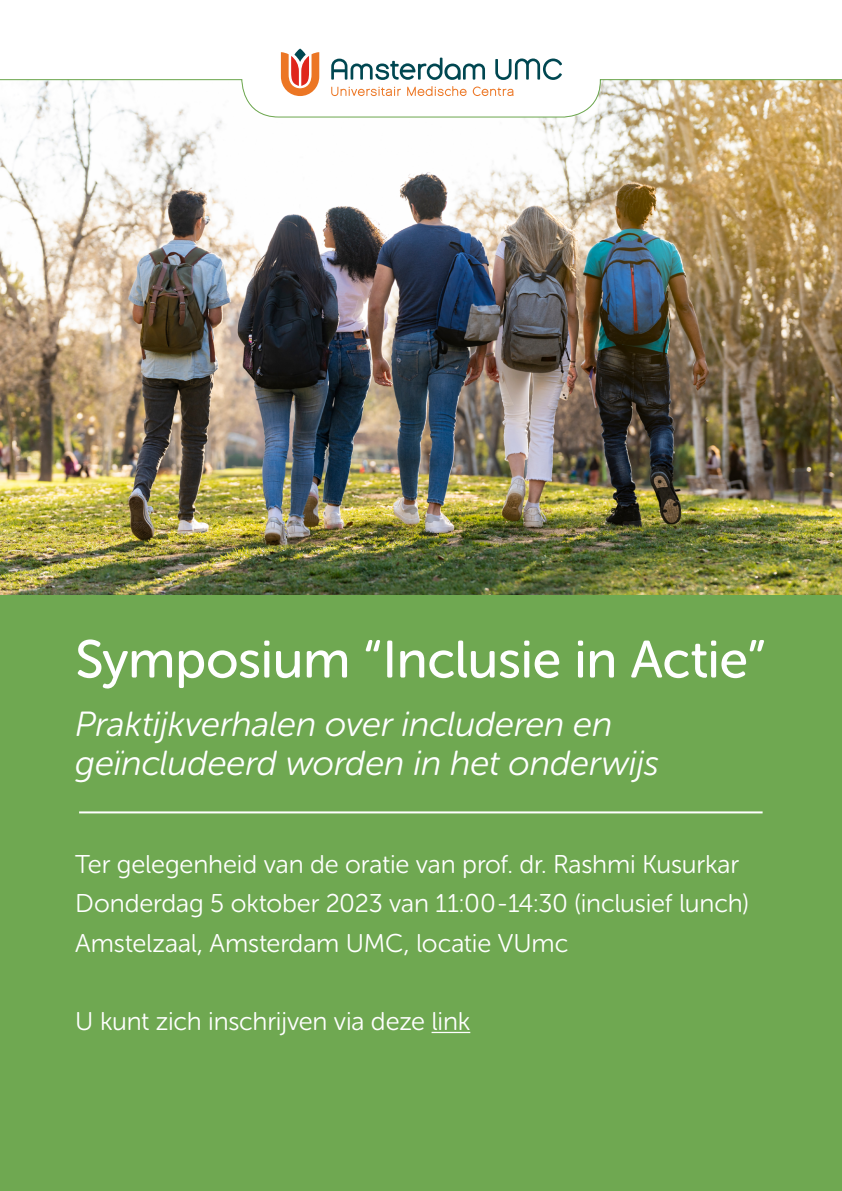
<style>
.page{position:relative;width:842px;height:1191px;background:#fff}
.page>*{position:absolute;margin:0;border:0;box-sizing:border-box;transform-origin:0 0}
.t1{font:52.4px "Museo Sans Rounded 500";letter-spacing:-.01em;color:#fff}
.t2{font:italic 34.8px/39.2px "Museo Sans Rounded 300";letter-spacing:-.005em;color:#fff}
.t3{font:25.6px/39.2px "Museo Sans Rounded 300";letter-spacing:-.005em;color:#fff}
.s1{font-size:53px}
</style>
<div class="page">
<div style="left:0;top:595px;width:842px;height:596px;background:#6fa851"></div>
<svg style="left:331px;top:58px;width:154px;height:21px"></svg>
<svg style="left:495px;top:58px;width:67px;height:21px"></svg>
<svg style="left:281px;top:52px;width:38px;height:27px"></svg>
<svg style="left:294px;top:49px;width:12px;height:13px"></svg>
<img style="left:0;top:79px;width:842px;height:516px">
<hr style="left:432px;top:1031px;width:38px;height:2px;background:#fff">
<hr style="left:79px;top:811px;width:684px;height:2px;background:#fff">
<h1 class="t1" style="left:75px;top:631px;width:692px"><span class="s1">S</span>ymposium “Inclusie in Actie”</h1>
<h2 class="t2" style="left:75px;top:705px;width:585px">Praktijkverhalen over includeren en geïncludeerd worden in het onderwijs</h2>
<p class="t3" style="left:75px;top:845px;width:675px">Ter gelegenheid van de oratie van prof. dr. Rashmi Kusurkar<br>Donderdag 5 oktober 2023 van 11:00-14:30 (inclusief lunch)<br>Amstelzaal, Amsterdam UMC, locatie VUmc</p>
<p class="t3" style="left:75px;top:1001px;width:396px">U kunt zich inschrijven via deze link</p>
</div>
